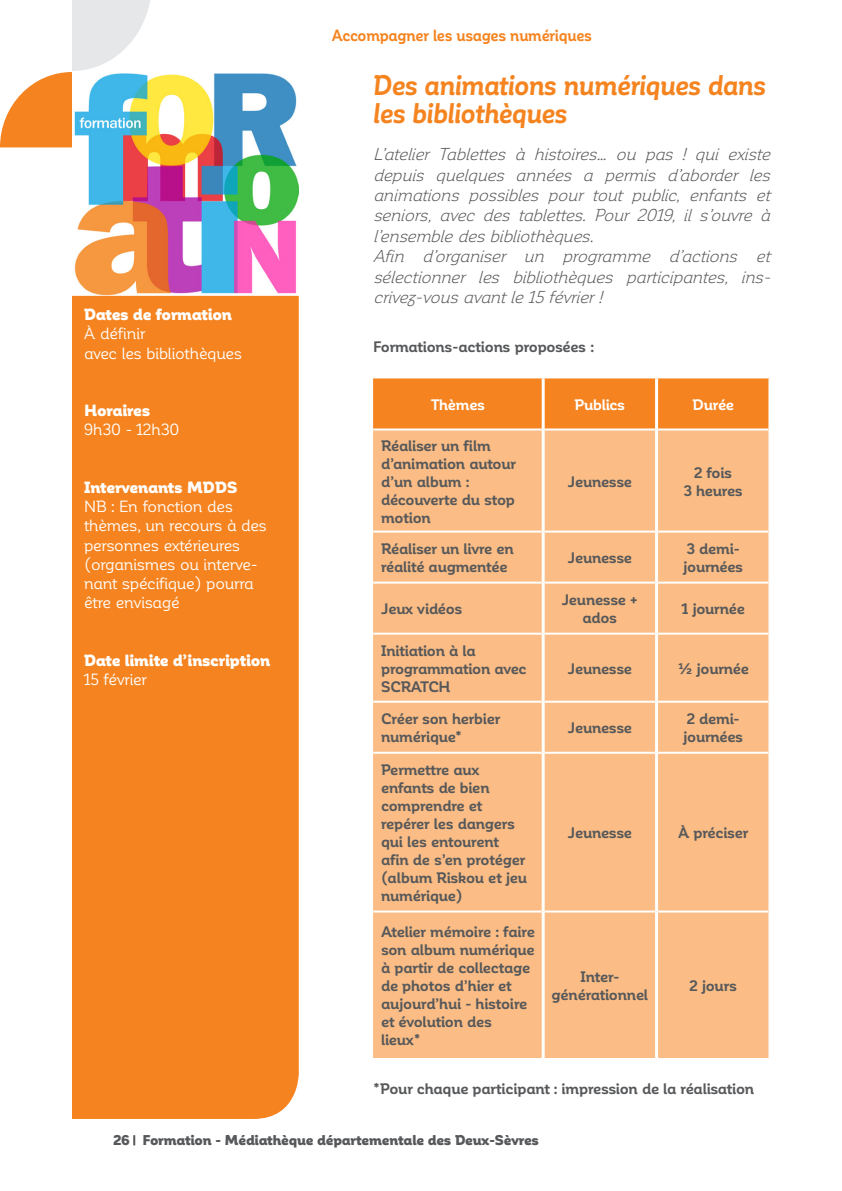
<style>
.page{position:relative;width:842px;height:1191px;background:#fff}
.page>*{position:absolute;margin:0;border:0;box-sizing:border-box;transform-origin:0 0}
.t1{font:italic 700 28px/28px "Corporative Alt";letter-spacing:-.025em;color:#f58420;scale:.93 1}
.t2{font:italic 17px/20.4px "Corporative Alt";color:#57585a;text-align:justify}
.t3{font:16px/19.2px "Corporative Alt";letter-spacing:-.02em;color:#fff}
.t4{font:900 16px "Corporative Alt";letter-spacing:-.015em;color:#fff}
.t5{font:700 16px "Corporative Alt";letter-spacing:-.025em;color:#f58420;scale:.93 1}
.t6{font:16px "Corporative Alt";color:#fff}
.t7{font:700 15px/18px "Corporative Alt";letter-spacing:-.02em;color:#57585a}
.t8{font:700 15px "Corporative Alt";letter-spacing:-.025em;color:#fff}
.t9{font:900 14px "Corporative Alt";letter-spacing:-.015em;color:#57585a}
</style>
<div class="page">
<svg style="left:133px;top:1135px;width:2px;height:10px"></svg>
<div style="left:373px;top:378px;width:395px;height:50px;background:#f58420"></div>
<div style="left:373px;top:430px;width:395px;height:628px;background:#fbbd85"></div>
<hr style="left:373px;top:530px;width:169px;height:2px;background:#fff">
<hr style="left:545px;top:530px;width:110px;height:2px;background:#fff">
<hr style="left:658px;top:530px;width:110px;height:2px;background:#fff">
<hr style="left:373px;top:581px;width:169px;height:2px;background:#fff">
<hr style="left:545px;top:581px;width:110px;height:2px;background:#fff">
<hr style="left:658px;top:581px;width:110px;height:2px;background:#fff">
<hr style="left:373px;top:632px;width:169px;height:2px;background:#fff">
<hr style="left:545px;top:632px;width:110px;height:2px;background:#fff">
<hr style="left:658px;top:632px;width:110px;height:2px;background:#fff">
<hr style="left:373px;top:700px;width:169px;height:2px;background:#fff">
<hr style="left:545px;top:700px;width:110px;height:2px;background:#fff">
<hr style="left:658px;top:700px;width:110px;height:2px;background:#fff">
<hr style="left:373px;top:751px;width:169px;height:2px;background:#fff">
<hr style="left:545px;top:751px;width:110px;height:2px;background:#fff">
<hr style="left:658px;top:751px;width:110px;height:2px;background:#fff">
<hr style="left:373px;top:910px;width:169px;height:2px;background:#fff">
<hr style="left:545px;top:910px;width:110px;height:2px;background:#fff">
<hr style="left:658px;top:910px;width:110px;height:2px;background:#fff">
<hr style="left:655px;top:378px;width:3px;height:51px;background:#fff">
<hr style="left:655px;top:429px;width:3px;height:102px;background:#fff">
<hr style="left:655px;top:531px;width:3px;height:51px;background:#fff">
<hr style="left:655px;top:582px;width:3px;height:51px;background:#fff">
<hr style="left:655px;top:633px;width:3px;height:68px;background:#fff">
<hr style="left:655px;top:701px;width:3px;height:51px;background:#fff">
<hr style="left:655px;top:752px;width:3px;height:159px;background:#fff">
<hr style="left:655px;top:911px;width:3px;height:147px;background:#fff">
<hr style="left:542px;top:378px;width:3px;height:51px;background:#fff">
<hr style="left:542px;top:429px;width:3px;height:102px;background:#fff">
<hr style="left:542px;top:531px;width:3px;height:51px;background:#fff">
<hr style="left:542px;top:582px;width:3px;height:51px;background:#fff">
<hr style="left:542px;top:633px;width:3px;height:68px;background:#fff">
<hr style="left:542px;top:701px;width:3px;height:51px;background:#fff">
<hr style="left:542px;top:752px;width:3px;height:159px;background:#fff">
<hr style="left:542px;top:911px;width:3px;height:147px;background:#fff">
<img style="left:73px;top:73px;width:226px;height:223px">
<div style="left:72px;top:296px;width:227px;height:823px;background:#f58420"></div>
<svg style="left:0;top:0;width:152px;height:147px"></svg>
<p class="t5" style="left:332px;top:27px;width:281px">Accompagner les usages numériques</p>
<p class="t4" style="left:84px;top:306px;width:150px">Dates de formation</p>
<p class="t3" style="left:84px;top:324px;width:160px">À définir<br>avec les bibliothèques</p>
<p class="t4" style="left:84px;top:402px;width:68px">Horaires</p>
<p class="t6" style="left:84px;top:421px;width:97px">9h30 - 12h30</p>
<p class="t4" style="left:84px;top:478px;width:155px">Intervenants MDDS</p>
<p class="t3" style="left:84px;top:497px;width:185px">NB : En fonction des thèmes, un recours à des personnes extérieures (organismes ou interve&shy;nant spécifique) pourra être envisagé</p>
<p class="t4" style="left:84px;top:651px;width:188px">Date limite d’inscription</p>
<p class="t3" style="left:84px;top:670px;width:64px">15 février</p>
<p class="t1" style="left:373px;top:71px;width:424px">Des animations numériques dans les bibliothèques</p>
<p class="t2" style="left:373px;top:144px;width:403px">L’atelier Tablettes à histoires... ou pas ! qui existe depuis quelques années a permis d’aborder les animations possibles pour tout public, enfants et seniors, avec des tablettes. Pour 2019, il s’ouvre à l’ensemble desbibliothèques.</p>
<p class="t2" style="left:373px;top:246px;width:403px">Afin d’organiser un programme d’actions et sélectionner les bibliothèques participantes, ins&shy;crivez-vousavantle 15février!</p>
<p class="t7" style="left:373px;top:338px;width:223px">Formations-actions proposées :</p>
<p class="t8" style="left:431px;top:396px;width:56px">Thèmes</p>
<p class="t8" style="left:574px;top:396px;width:52px">Publics</p>
<p class="t8" style="left:692px;top:396px;width:43px">Durée</p>
<p class="t7" style="left:381px;top:436px;width:136px">Réaliser un film d’animation autour d’un album : découverte du stop motion</p>
<p class="t7" style="left:568px;top:472px;width:66px">Jeunesse</p>
<p class="t7" style="left:684px;top:463px;width:61px;text-align:center">2 fois<br>3 heures</p>
<p class="t7" style="left:381px;top:540px;width:134px">Réaliser un livre en réalité augmentée</p>
<p class="t7" style="left:568px;top:549px;width:66px">Jeunesse</p>
<p class="t7" style="left:683px;top:540px;width:62px">3 demi&shy;journées</p>
<p class="t7" style="left:381px;top:600px;width:83px">Jeux vidéos</p>
<p class="t7" style="left:562px;top:591px;width:78px;text-align:center">Jeunesse + ados</p>
<p class="t7" style="left:682px;top:600px;width:65px">1 journée</p>
<p class="t7" style="left:381px;top:641px;width:147px">Initiation à la programmation avec<br>SCRATCH</p>
<p class="t7" style="left:568px;top:659px;width:66px">Jeunesse</p>
<p class="t7" style="left:677px;top:659px;width:73px">½ journée</p>
<p class="t7" style="left:381px;top:710px;width:121px">Créer son herbier numérique*</p>
<p class="t7" style="left:568px;top:719px;width:66px">Jeunesse</p>
<p class="t7" style="left:683px;top:710px;width:62px">2 demi&shy;journées</p>
<p class="t7" style="left:381px;top:761px;width:148px">Permettre aux enfants de bien comprendre et repérer les dangers qui les entourent afin de s’en protéger (album Riskou et jeu numérique)</p>
<p class="t7" style="left:568px;top:824px;width:66px">Jeunesse</p>
<p class="t7" style="left:678px;top:824px;width:72px">À préciser</p>
<p class="t7" style="left:381px;top:923px;width:155px">Atelier mémoire : faire son album numérique à partir de collectage de photos d’hier et aujourd’hui - histoire et évolution des lieux*</p>
<p class="t7" style="left:551px;top:968px;width:98px;text-align:center">Inter&shy;générationnel</p>
<p class="t7" style="left:689px;top:977px;width:49px">2 jours</p>
<p class="t7" style="left:373px;top:1079px;width:383px">*Pour chaque participant : impression de la réalisation</p>
<p class="t9" style="left:113px;top:1132px;width:427px">26 Formation - Médiathèque départementale des Deux-Sèvres</p>
</div>
